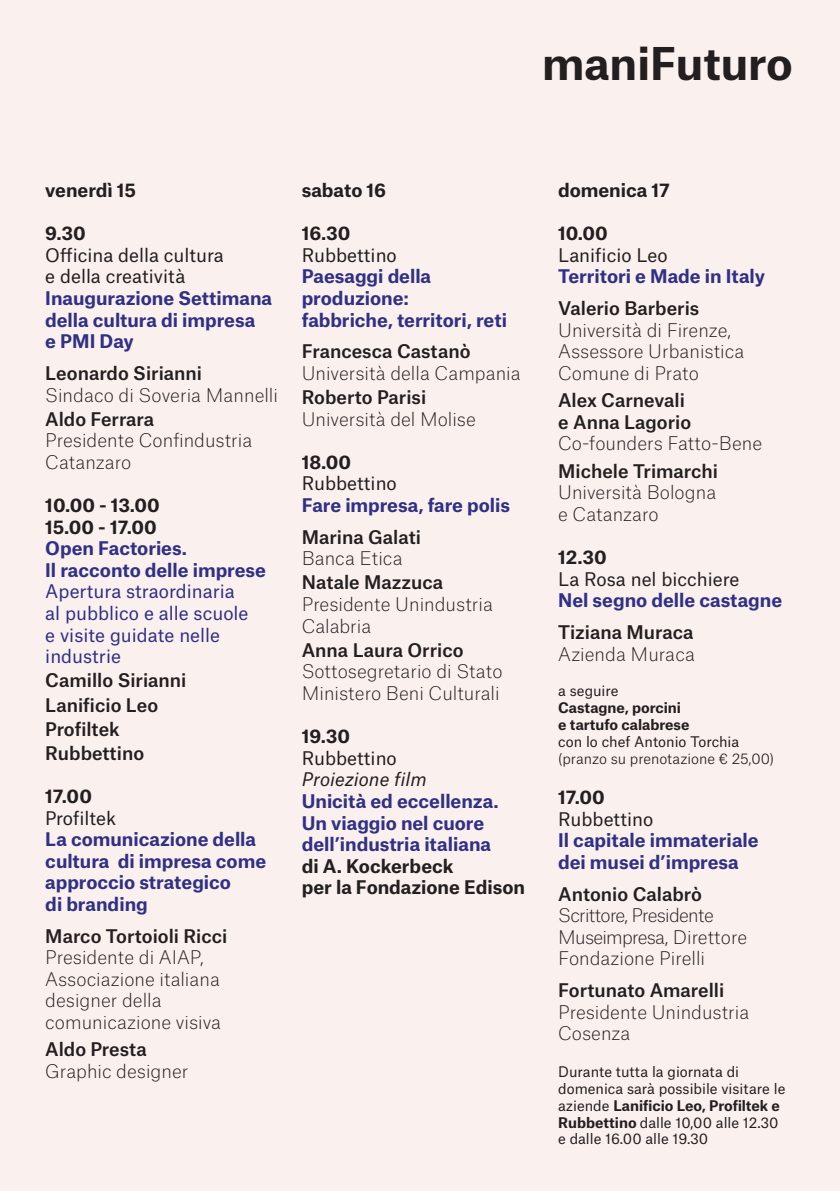
<style>
.page{position:relative;width:840px;height:1191px;background:#fff}
.page>*{position:absolute;margin:0;border:0;box-sizing:border-box;transform-origin:0 0}
.t1{font:700 43.2px "Atlas Grotesk";color:#231f20}
.t2{font:100 18px/21.6px "Atlas Grotesk";color:#231f20}
.t3{font:700 18px/21.6px "Atlas Grotesk";color:#303085}
.t4{font:500 18px "Atlas Grotesk";color:#231f20}
.t5{font:700 18px "Atlas Grotesk";color:#231f20}
.t6{font:18px "Atlas Grotesk";color:#231f20}
.t7{font:18px/21.6px "Atlas Grotesk";color:#303085}
.t8{font:100 18px/21.6px "Atlas Grotesk";letter-spacing:-.035em;color:#231f20}
.t9{font:italic 18px "Atlas Grotesk";color:#231f20}
.t10{font:14px/16.8px "Atlas Grotesk";color:#231f20}
.t11{font:700 14px "Atlas Grotesk";color:#231f20}
.t12{font:300 14px "Atlas Grotesk";color:#231f20}
.s1{font-weight:700}
</style>
<div class="page">
<div style="left:0;top:0;width:839px;height:1191px;background:#faf0ed"></div>
<p class="t1" style="left:541px;top:28px;width:252px">maniFuturo</p>
<p class="t5" style="left:45px;top:175px;width:92px">venerdì 15</p>
<p class="t5" style="left:45px;top:219px;width:42px">9.30</p>
<p class="t6" style="left:45px;top:240px;width:180px">Officina della cultura</p>
<p class="t6" style="left:45px;top:262px;width:141px">e della creatività</p>
<p class="t3" style="left:45px;top:285px;width:228px">Inaugurazione Settimana</p>
<p class="t3" style="left:45px;top:307px;width:211px">della cultura di impresa</p>
<p class="t3" style="left:45px;top:329px;width:90px">e PMI Day</p>
<p class="t4" style="left:45px;top:358px;width:158px">Leonardo Sirianni</p>
<p class="t2" style="left:45px;top:382px;width:234px">Sindaco di Soveria Mannelli</p>
<p class="t4" style="left:45px;top:404px;width:110px">Aldo Ferrara</p>
<p class="t2" style="left:45px;top:428px;width:208px">Presidente Confindustria<br>Catanzaro</p>
<p class="t5" style="left:45px;top:490px;width:116px">10.00 - 13.00</p>
<p class="t5" style="left:45px;top:512px;width:113px">15.00 - 17.00</p>
<p class="t3" style="left:45px;top:536px;width:143px">Open Factories.</p>
<p class="t3" style="left:45px;top:557px;width:222px">Il racconto delle imprese</p>
<p class="t7" style="left:45px;top:579px;width:191px">Apertura straordinaria</p>
<p class="t7" style="left:45px;top:600px;width:204px">al pubblico e alle scuole</p>
<p class="t7" style="left:45px;top:622px;width:176px">e visite guidate nelle industrie</p>
<p class="t4" style="left:45px;top:666px;width:143px">Camillo Sirianni</p>
<p class="t4" style="left:45px;top:690px;width:114px">Lanificio Leo</p>
<p class="t4" style="left:45px;top:714px;width:76px">Profiltek</p>
<p class="t4" style="left:45px;top:738px;width:100px">Rubbettino</p>
<p class="t5" style="left:45px;top:781px;width:48px">17.00</p>
<p class="t6" style="left:45px;top:803px;width:72px">Profiltek</p>
<p class="t3" style="left:45px;top:826px;width:222px">La comunicazione della cultura di impresa come approccio strategico</p>
<p class="t3" style="left:45px;top:891px;width:104px">di branding</p>
<p class="t4" style="left:45px;top:921px;width:183px">Marco Tortoioli Ricci</p>
<p class="t2" style="left:45px;top:945px;width:177px">Presidente di AIAP,<br>Associazione italiana designer della comunicazione visiva</p>
<p class="t4" style="left:45px;top:1034px;width:103px">Aldo Presta</p>
<p class="t2" style="left:45px;top:1058px;width:144px">Graphic designer</p>
<p class="t5" style="left:301px;top:175px;width:86px">sabato 16</p>
<p class="t5" style="left:301px;top:219px;width:50px">16.30</p>
<p class="t6" style="left:301px;top:240px;width:96px">Rubbettino</p>
<p class="t3" style="left:301px;top:264px;width:131px">Paesaggi della produzione:</p>
<p class="t3" style="left:301px;top:307px;width:207px">fabbriche, territori, reti</p>
<p class="t4" style="left:301px;top:337px;width:170px">Francesca Castanò</p>
<p class="t2" style="left:301px;top:361px;width:220px">Università della Campania</p>
<p class="t4" style="left:301px;top:382px;width:126px">Roberto Parisi</p>
<p class="t2" style="left:301px;top:406px;width:175px">Università del Molise</p>
<p class="t5" style="left:301px;top:447px;width:51px">18.00</p>
<p class="t6" style="left:301px;top:469px;width:96px">Rubbettino</p>
<p class="t3" style="left:301px;top:492px;width:210px">Fare impresa, fare polis</p>
<p class="t4" style="left:301px;top:522px;width:121px">Marina Galati</p>
<p class="t2" style="left:301px;top:546px;width:102px">Banca Etica</p>
<p class="t4" style="left:301px;top:568px;width:143px">Natale Mazzuca</p>
<p class="t2" style="left:301px;top:592px;width:193px">Presidente Unindustria<br>Calabria</p>
<p class="t4" style="left:301px;top:635px;width:163px">Anna Laura Orrico</p>
<p class="t2" style="left:301px;top:659px;width:202px">Sottosegretario di Stato<br>Ministero Beni Culturali</p>
<p class="t5" style="left:301px;top:721px;width:50px">19.30</p>
<p class="t6" style="left:301px;top:743px;width:96px">Rubbettino</p>
<p class="t9" style="left:301px;top:765px;width:126px">Proiezione film</p>
<p class="t3" style="left:301px;top:788px;width:198px">Unicità ed eccellenza.<br>Un viaggio nel cuore dell’industria italiana</p>
<p class="t5" style="left:301px;top:851px;width:153px">di A. Kockerbeck</p>
<p class="t5" style="left:301px;top:872px;width:224px">per la Fondazione Edison</p>
<p class="t5" style="left:558px;top:175px;width:113px">domenica 17</p>
<p class="t5" style="left:558px;top:219px;width:51px">10.00</p>
<p class="t6" style="left:558px;top:240px;width:111px">Lanificio Leo</p>
<p class="t3" style="left:558px;top:264px;width:208px">Territori e Made in Italy</p>
<p class="t4" style="left:558px;top:293px;width:142px">Valerio Barberis</p>
<p class="t2" style="left:558px;top:317px;width:188px">Università di Firenze,<br>Assessore Urbanistica<br>Comune di Prato</p>
<p class="t4" style="left:558px;top:385px;width:128px">Alex Carnevali</p>
<p class="t4" style="left:558px;top:407px;width:134px">e Anna Lagorio</p>
<p class="t2" style="left:558px;top:431px;width:205px">Co-founders Fatto-Bene</p>
<p class="t4" style="left:558px;top:456px;width:161px">Michele Trimarchi</p>
<p class="t2" style="left:558px;top:480px;width:159px">Università Bologna</p>
<p class="t2" style="left:558px;top:501px;width:102px">e Catanzaro</p>
<p class="t5" style="left:558px;top:542px;width:50px">12.30</p>
<p class="t6" style="left:558px;top:564px;width:183px">La Rosa nel bicchiere</p>
<p class="t3" style="left:558px;top:588px;width:225px">Nel segno delle castagne</p>
<p class="t4" style="left:558px;top:617px;width:137px">Tiziana Muraca</p>
<p class="t2" style="left:558px;top:641px;width:138px">Azienda Muraca</p>
<p class="t10" style="left:558px;top:681px;width:62px">a seguire</p>
<p class="t11" style="left:558px;top:696px;width:124px">Castagne, porcini</p>
<p class="t11" style="left:558px;top:713px;width:133px">e tartufo calabrese</p>
<p class="t10" style="left:558px;top:731px;width:182px">con lo chef Antonio Torchia</p>
<p class="t12" style="left:558px;top:747px;width:217px">(pranzo su prenotazione € 25,00)</p>
<p class="t5" style="left:558px;top:782px;width:48px">17.00</p>
<p class="t6" style="left:558px;top:804px;width:96px">Rubbettino</p>
<p class="t3" style="left:558px;top:828px;width:202px">Il capitale immateriale</p>
<p class="t3" style="left:558px;top:849px;width:182px">dei musei d’impresa</p>
<p class="t4" style="left:558px;top:879px;width:145px">Antonio Calabrò</p>
<p class="t8" style="left:558px;top:903px;width:190px">Scrittore, Presidente<br>Museimpresa, Direttore<br>Fondazione Pirelli</p>
<p class="t4" style="left:558px;top:975px;width:167px">Fortunato Amarelli</p>
<p class="t2" style="left:558px;top:999px;width:193px">Presidente Unindustria<br>Cosenza</p>
<p class="t10" style="left:558px;top:1062px;width:228px">Durante tutta la giornata di domenica sarà possibile visitare le aziende <span class="s1">Lanificio Leo, Profiltek e Rubbettino</span> dalle 10,00 alle 12.30</p>
<p class="t10" style="left:558px;top:1129px;width:151px">e dalle 16.00 alle 19.30</p>
</div>
